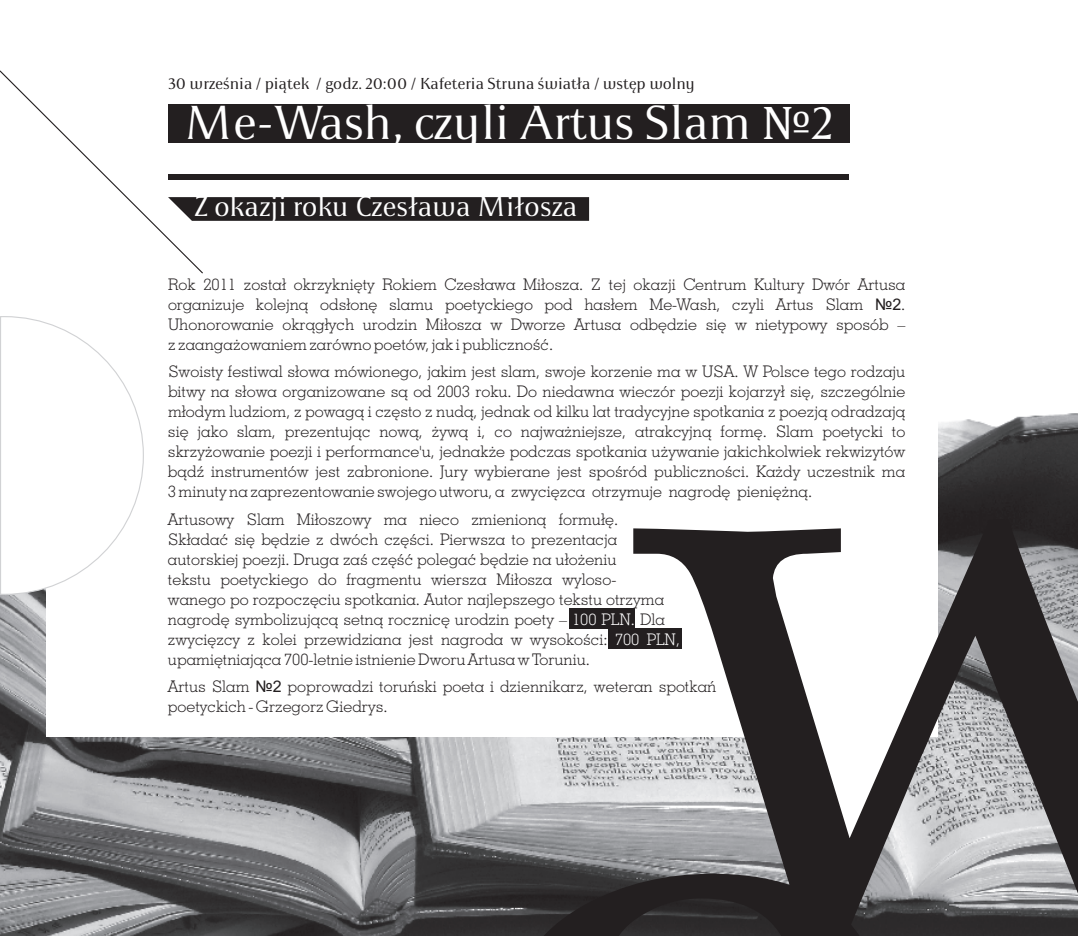
<style>
.page{position:relative;width:1078px;height:936px;background:#fff}
.page>*{position:absolute;margin:0;border:0;box-sizing:border-box;transform-origin:0 0}
.t1{font:872.4px "Palm Springs";color:#231f20}
.t2{font:48px "Apolonia";letter-spacing:-.005em;color:#fff}
.t3{font:28px "Apolonia";color:#fff}
.t4{font:300 16px/20px "Geometric Slab 703 L2";color:#231f20;text-align:justify}
.t5{font:16px "Apolonia";color:#231f20}
.t6{font:300 16px "Geometric Slab 703 L2";color:#fff}
.s1{font-family:"Cambria Math"}
.s2{font-family:"Arial";font-weight:400}
.s3{color:#fff}
</style>
<div class="page">
<img style="left:0;top:197px;width:1077px;height:738px">
<div style="left:46px;top:254px;width:891px;height:482px;background:#fff"></div>
<div style="left:168px;top:174px;width:680px;height:6px;background:#231f20"></div>
<svg style="left:204px;top:197px;width:385px;height:24px;background:#252122"></svg>
<svg style="left:628px;top:608px;width:303px;height:256px"></svg>
<svg style="left:543px;top:873px;width:316px;height:62px;background:#353234"></svg>
<div style="left:168px;top:105px;width:681px;height:38px;background:#231f20"></div>
<div style="left:569px;top:608px;width:65px;height:20px;background:#231f20"></div>
<svg style="left:0;top:315px;width:144px;height:280px"></svg>
<svg style="left:0;top:70px;width:204px;height:205px"></svg>
<div style="left:608px;top:628px;width:73px;height:20px;background:#231f20"></div>
<p class="t5" style="left:168px;top:77px;width:528px">30 września / piątek / godz. 20:00 / Kafeteria Struna światła / wstęp wolny</p>
<h2 class="t2" style="left:183px;top:104px;width:651px">Me-Wash, czyli Artus Slam <span class="s1">№</span>2</h2>
<h3 class="t3" style="left:194px;top:196px;width:384px">Z okazji roku Czesława Miłosza</h3>
<p class="t4" style="left:168px;top:275px;width:738px">Rok 2011 został okrzyknięty Rokiem Czesława Miłosza. Z tej okazji Centrum Kultury Dwór Artusa organizuje kolejną odsłonę slamu poetyckiego pod hasłem Me-Wash, czyli Artus Slam <span class="s2">№2</span>.<br>Uhonorowanie okrągłych urodzin Miłosza w Dworze Artusa odbędzie się w nietypowy sposób – z zaangażowaniem zarówno poetów, jak i publiczność.</p>
<p class="t4" style="left:168px;top:363px;width:738px">Swoisty festiwal słowa mówionego, jakim jest slam, swoje korzenie ma w USA. W Polsce tego rodzaju bitwy na słowa organizowane są od 2003 roku. Do niedawna wieczór poezji kojarzył się, szczególnie młodym ludziom, z powagą i często z nudą, jednak od kilku lat tradycyjne spotkania z poezją odradzają się jako slam, prezentując nową, żywą i, co najważniejsze, atrakcyjną formę. Slam poetycki to skrzyżowanie poezji i performance'u, jednakże podczas spotkania używanie jakichkolwiek rekwizytów bądź instrumentów jest zabronione. Jury wybierane jest spośród publiczności. Każdy uczestnik ma 3 minuty na zaprezentowanie swojego utworu, a zwycięzca otrzymuje nagrodę pieniężną.</p>
<p class="t4" style="left:168px;top:510px;width:498px;text-align:left">Artusowy Slam Miłoszowy ma nieco zmienioną formułę.<br>Składać się będzie z dwóch części. Pierwsza to prezentacja autorskiej poezji. Druga zaś część polegać będzie na ułożeniu<br>tekstu poetyckiego do fragmentu wiersza Miłosza wyloso&shy;wanego po rozpoczęciu spotkania. Autor najlepszego tekstu otrzyma nagrodę symbolizującą setną rocznicę urodzin poety – <span class="s3">100 PLN.</span> Dla zwycięzcy z kolei przewidziana jest nagroda w wysokości: upamiętniająca 700-letnie istnienie Dworu Artusa w Toruniu.</p>
<p class="t4" style="left:168px;top:677px;width:550px">Artus Slam <span class="s2">№2</span> poprowadzi toruński poeta i dziennikarz, weteran spotkań poetyckich - Grzegorz Giedrys.</p>
<h1 class="t1" style="left:627px;top:303px;width:729px">w</h1>
<p class="t6" style="left:614px;top:632px;width:67px">700 PLN,</p>
</div>
